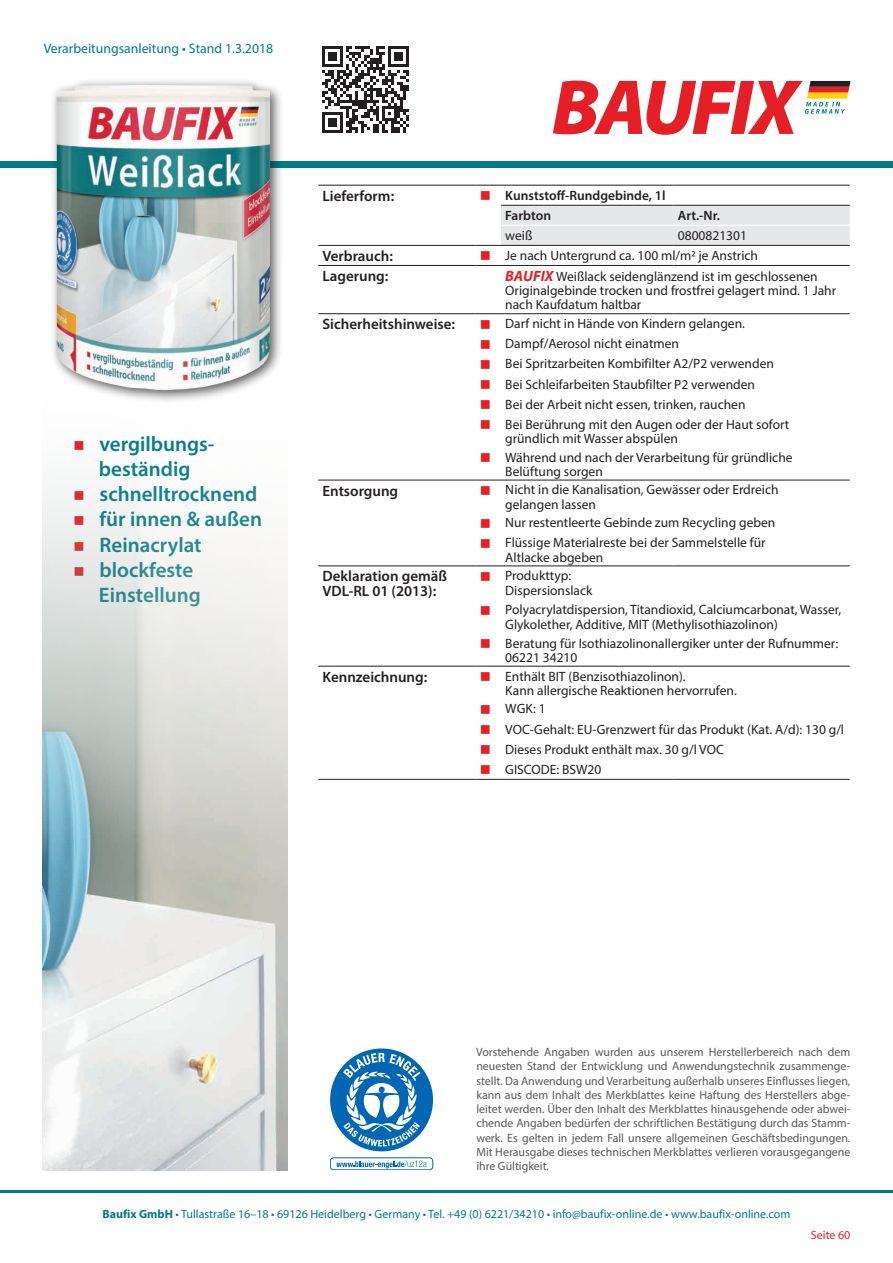
<style>
.page{position:relative;width:893px;height:1263px;background:#fff}
.page>*{position:absolute;margin:0;border:0;box-sizing:border-box;transform-origin:0 0}
.t1{font:600 21px/25.2px "Myriad Pro";color:#007b85;text-align:center}
.t2{font:600 15px/14.2px "Myriad Pro";color:#231f20}
.t3{font:13.8px "Myriad Pro";color:#007b85}
.t4{font:13.5px/14.2px "Myriad Pro";color:#231f20}
.t5{font:600 13.5px/20.1px "Myriad Pro";color:#231f20}
.t6{font:12px/14.2px "Myriad Pro";color:#57585a;text-align:justify}
.t7{font:12px "Myriad Pro";color:#007b85}
.t8{font:12px "Myriad Pro";color:#e41f25}
.s1{color:#e41f25}
.s2{font-weight:700;font-style:italic;font-size:15px;color:#e41f25}
.s3{font-weight:700}
</style>
<div class="page">
<div style="left:0;top:162px;width:893px;height:6px;background:#007b85"></div>
<hr style="left:0;top:1191px;width:893px;height:2px;background:#007b85">
<svg style="left:553px;top:81px;width:297px;height:54px"></svg>
<svg style="left:322px;top:46px;width:87px;height:87px"></svg>
<img style="left:43px;top:487px;width:244px;height:683px">
<div style="left:49px;top:78px;width:235px;height:326px;background:#231f20;opacity:.75"></div>
<img style="left:56px;top:85px;width:215px;height:305px">
<hr style="left:318px;top:480px;width:158px;height:1px;background:#231f20">
<svg style="left:476px;top:480px;width:25px;height:1px"></svg>
<hr style="left:501px;top:480px;width:173px;height:1px;background:#231f20">
<hr style="left:674px;top:480px;width:176px;height:1px;background:#231f20">
<hr style="left:318px;top:566px;width:158px;height:1px;background:#231f20">
<svg style="left:476px;top:566px;width:25px;height:1px"></svg>
<hr style="left:501px;top:566px;width:173px;height:1px;background:#231f20">
<hr style="left:674px;top:566px;width:176px;height:1px;background:#231f20">
<hr style="left:318px;top:185px;width:158px;height:1px;background:#231f20">
<svg style="left:476px;top:185px;width:25px;height:1px"></svg>
<hr style="left:501px;top:185px;width:173px;height:1px;background:#231f20">
<hr style="left:674px;top:185px;width:176px;height:1px;background:#231f20">
<hr style="left:318px;top:245px;width:158px;height:1px;background:#231f20">
<hr style="left:318px;top:265px;width:158px;height:1px;background:#231f20">
<svg style="left:476px;top:265px;width:25px;height:1px"></svg>
<hr style="left:501px;top:265px;width:173px;height:1px;background:#231f20">
<hr style="left:674px;top:265px;width:176px;height:1px;background:#231f20">
<hr style="left:318px;top:313px;width:158px;height:1px;background:#231f20">
<svg style="left:476px;top:313px;width:25px;height:1px"></svg>
<hr style="left:501px;top:313px;width:173px;height:1px;background:#231f20">
<hr style="left:674px;top:313px;width:176px;height:1px;background:#231f20">
<svg style="left:476px;top:205px;width:374px;height:41px"></svg>
<hr style="left:501px;top:245px;width:173px;height:1px;background:#231f20">
<hr style="left:674px;top:245px;width:176px;height:1px;background:#231f20">
<hr style="left:318px;top:779px;width:158px;height:1px;background:#231f20">
<svg style="left:476px;top:779px;width:25px;height:1px"></svg>
<hr style="left:501px;top:779px;width:173px;height:1px;background:#231f20">
<hr style="left:674px;top:779px;width:176px;height:1px;background:#231f20">
<hr style="left:318px;top:666px;width:158px;height:1px;background:#231f20">
<svg style="left:476px;top:666px;width:25px;height:1px"></svg>
<hr style="left:501px;top:666px;width:173px;height:1px;background:#231f20">
<hr style="left:674px;top:666px;width:176px;height:1px;background:#231f20">
<svg style="left:330px;top:1048px;width:103px;height:103px"></svg>
<div style="left:330px;top:1157px;width:103px;height:13px;border:1px solid #0166b3;border-radius:3px"></div>
<svg style="left:336px;top:1160px;width:91px;height:8px"></svg>
<p class="t3" style="left:44px;top:40px;width:231px">Verarbeitungsanleitung • Stand 1.3.2018</p>
<h1 class="t1" style="left:73px;top:431px;width:143px"><span class="s1">■</span> vergilbungs&shy;beständig</h1>
<h1 class="t1" style="left:73px;top:481px;width:185px"><span class="s1">■</span> schnelltrocknend</h1>
<h1 class="t1" style="left:73px;top:506px;width:190px"><span class="s1">■</span> für innen &amp; außen</h1>
<h1 class="t1" style="left:73px;top:531px;width:130px"><span class="s1">■</span> Reinacrylat</h1>
<h1 class="t1" style="left:99px;top:557px;width:103px;text-align:left;text-indent:-26px"><span class="s1">■</span> blockfeste<br>Einstellung</h1>
<p class="t2" style="left:322px;top:188px;width:73px">Lieferform:</p>
<p class="t5" style="left:505px;top:185px;width:162px;text-indent:-26px"><span class="s1">■</span> Kunststoff-Rundgebinde, 1l<br>Farbton</p>
<p class="t5" style="left:678px;top:205px;width:44px">Art.-Nr.</p>
<p class="t4" style="left:505px;top:228px;width:29px">weiß</p>
<p class="t4" style="left:678px;top:228px;width:71px">0800821301</p>
<p class="t2" style="left:322px;top:248px;width:72px">Verbrauch:</p>
<p class="t4" style="left:480px;top:248px;width:280px"><span class="s1">■</span> Je nach Untergrund ca. 100 ml/m2 je Anstrich</p>
<p class="t2" style="left:322px;top:268px;width:67px">Lagerung:</p>
<p class="t4" style="left:505px;top:269px;width:332px"><span class="s2">BAUFIX</span> Weißlack seidenglänzend ist im geschlossenen<br>Originalgebinde trocken und frostfrei gelagert mind. 1 Jahr nach Kaufdatum haltbar</p>
<p class="t2" style="left:322px;top:317px;width:134px">Sicherheitshinweise:</p>
<p class="t4" style="left:480px;top:316px;width:267px"><span class="s1">■</span> Darf nicht in Hände von Kindern gelangen.</p>
<p class="t4" style="left:480px;top:336px;width:201px"><span class="s1">■</span> Dampf/Aerosol nicht einatmen</p>
<p class="t4" style="left:480px;top:357px;width:296px"><span class="s1">■</span> Bei Spritzarbeiten Kombifilter A2/P2 verwenden</p>
<p class="t4" style="left:480px;top:377px;width:277px"><span class="s1">■</span> Bei Schleifarbeiten Staubfilter P2 verwenden</p>
<p class="t4" style="left:480px;top:397px;width:267px"><span class="s1">■</span> Bei der Arbeit nicht essen, trinken, rauchen</p>
<p class="t4" style="left:505px;top:417px;width:286px;text-indent:-26px"><span class="s1">■</span> Bei Berührung mit den Augen oder der Haut sofort gründlich mit Wasser abspülen</p>
<p class="t4" style="left:505px;top:450px;width:289px;text-indent:-26px"><span class="s1">■</span> Während und nach der Verarbeitung für gründliche<br>Belüftung sorgen</p>
<p class="t2" style="left:322px;top:483px;width:77px">Entsorgung</p>
<p class="t4" style="left:505px;top:483px;width:275px;text-indent:-26px"><span class="s1">■</span> Nicht in die Kanalisation, Gewässer oder Erdreich gelangen lassen</p>
<p class="t4" style="left:480px;top:515px;width:297px"><span class="s1">■</span> Nur restentleerte Gebinde zum Recycling geben</p>
<p class="t4" style="left:505px;top:535px;width:262px;text-indent:-26px"><span class="s1">■</span> Flüssige Materialreste bei der Sammelstelle für<br>Altlacke abgeben</p>
<p class="t2" style="left:322px;top:569px;width:126px">Deklaration gemäß<br>VDL-RL 01 (2013):</p>
<p class="t4" style="left:505px;top:568px;width:89px;text-indent:-26px"><span class="s1">■</span> Produkttyp:<br>Dispersionslack</p>
<p class="t4" style="left:505px;top:602px;width:338px;text-indent:-26px"><span class="s1">■</span> Polyacrylatdispersion, Titandioxid, Calciumcarbonat, Wasser,<br>Glykolether, Additive, MIT (Methylisothiazolinon)</p>
<p class="t4" style="left:505px;top:636px;width:334px;text-indent:-26px"><span class="s1">■</span> Beratung für Isothiazolinonallergiker unter der Rufnummer:<br>06221 34210</p>
<p class="t2" style="left:322px;top:669px;width:106px">Kennzeichnung:</p>
<p class="t4" style="left:505px;top:669px;width:233px;text-indent:-26px"><span class="s1">■</span> Enthält BIT (Benzisothiazolinon).<br>Kann allergische Reaktionen hervorrufen.</p>
<p class="t4" style="left:480px;top:701px;width:67px"><span class="s1">■</span> WGK: 1</p>
<p class="t4" style="left:480px;top:722px;width:366px"><span class="s1">■</span> VOC-Gehalt: EU-Grenzwert für das Produkt (Kat. A/d): 130 g/l</p>
<p class="t4" style="left:480px;top:742px;width:246px"><span class="s1">■</span> Dieses Produkt enthält max. 30 g/l VOC</p>
<p class="t4" style="left:480px;top:762px;width:123px"><span class="s1">■</span> GISCODE: BSW20</p>
<p class="t6" style="left:476px;top:1045px;width:376px">Vorstehende Angaben wurden aus unserem Herstellerbereich nach dem neuesten Stand der Entwicklung und Anwendungstechnik zusammenge&shy;stellt. Da Anwendung und Verarbeitung außerhalb unseres Einflusses liegen, kann aus dem Inhalt des Merkblattes keine Haftung des Herstellers abge&shy;leitet werden. Über den Inhalt des Merkblattes hinausgehende oder abwei&shy;chende Angaben bedürfen der schriftlichen Bestätigung durch das Stamm&shy;werk. Es gelten in jedem Fall unsere allgemeinen Geschäftsbedingungen.<br>Mit Herausgabe dieses technischen Merkblattes verlieren vorausgegangene ihre Gültigkeit.</p>
<p class="t7" style="left:102px;top:1206px;width:690px"><span class="s3">Baufix GmbH</span> • Tullastraße 16–18 • 69126 Heidelberg • Germany • Tel. +49 (0) 6221/34210 • info@baufix-online.de • www.baufix-online.com</p>
<p class="t8" style="left:811px;top:1228px;width:41px">Seite 60</p>
</div>
